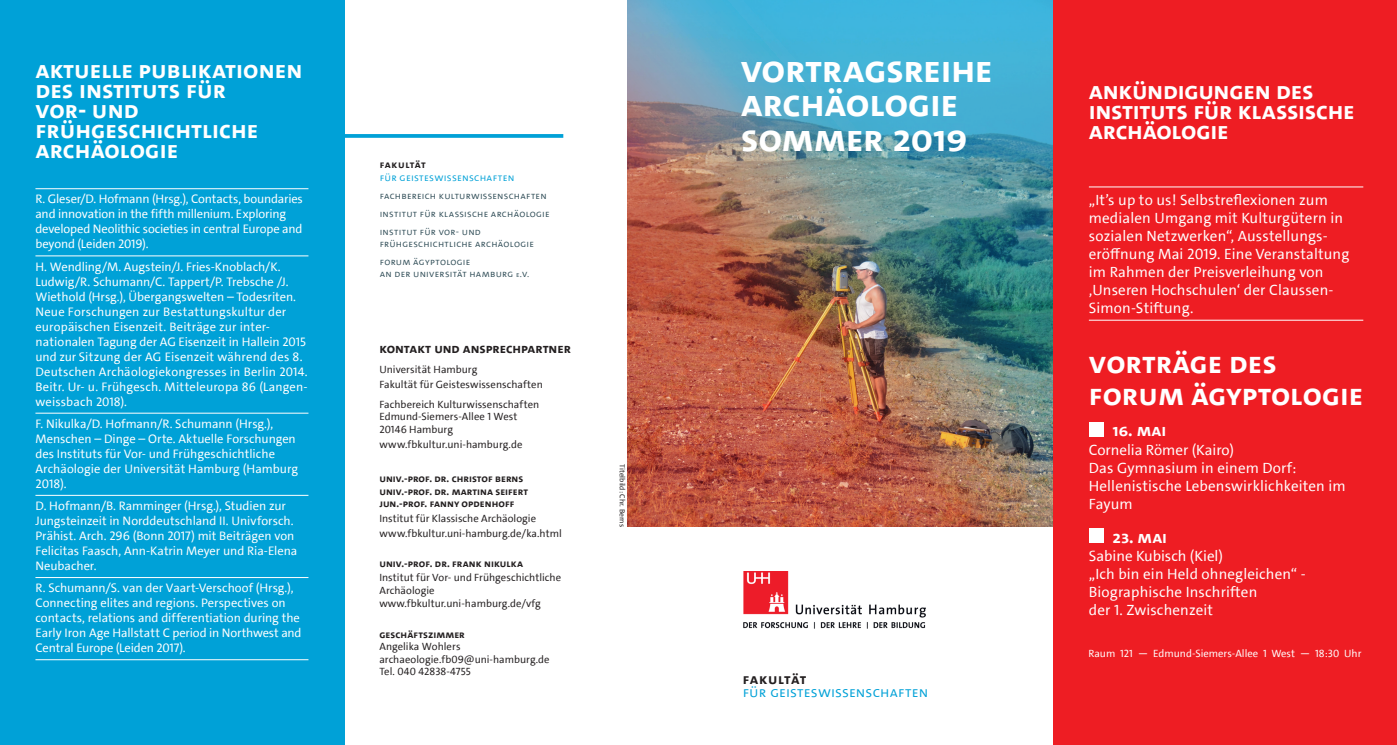
<style>
.page{position:relative;width:1397px;height:745px;background:#fff}
.page>*{position:absolute;margin:0;border:0;box-sizing:border-box;transform-origin:0 0}
.t1{font:38.75px/34.4px "The Sans UHH Bold Caps";letter-spacing:-.01em;color:#fff}
.t2{font:31.25px/31.2px "The Sans UHH Bold Caps";letter-spacing:.005em;color:#fff}
.t3{font:25px/20px "The Sans UHH Bold Caps";letter-spacing:.005em;color:#fff}
.t4{font:25px/20px "The Sans UHH Bold Caps";letter-spacing:-.015em;color:#fff}
.t5{font:17.5px "The Sans UHH Bold Caps";color:#fff}
.t6{font:15px/18px "The Sans UHH";letter-spacing:.01em;color:#fff}
.t7{font:15px "The Sans UHH Semi Light Caps";letter-spacing:.005em;color:#00a1d7}
.t8{font:15px "The Sans UHH Bold Caps";letter-spacing:.025em;color:#231f20}
.t9{font:13.75px "The Sans UHH Bold Caps";letter-spacing:-.005em;color:#231f20}
.t10{font:12.5px/15px "The Sans UHH";color:#fff}
.t11{font:10.62px/12.5px "The Sans UHH";letter-spacing:.005em;color:#231f20}
.t12{font:10.62px/12.5px "The Sans UHH Bold Caps";letter-spacing:.005em;color:#231f20}
.t13{font:10.62px "The Sans UHH";color:#fff}
.t14{font:10.62px "The Sans UHH Semi Light Caps";letter-spacing:.02em;color:#00a1d7}
.t15{font:10.62px "The Sans UHH Bold Caps";letter-spacing:.04em;color:#231f20}
.t16{font:10px/18px "The Sans UHH Semi Light Caps";letter-spacing:.025em;color:#314e58}
.t17{font:7.5px "The Sans UHH";color:#231f20}
.s1{font-size:7.5px}
</style>
<div class="page">
<img style="left:627px;top:0;width:425px;height:526px">
<div style="left:1052px;top:0;width:344px;height:744px;background:#ee1d23"></div>
<div style="left:0;top:0;width:344px;height:744px;background:#00a1d7"></div>
<hr style="left:35px;top:188px;width:273px;height:1px;background:#fff">
<hr style="left:35px;top:255px;width:273px;height:1px;background:#fff">
<hr style="left:35px;top:412px;width:273px;height:1px;background:#fff">
<hr style="left:35px;top:494px;width:273px;height:1px;background:#fff">
<hr style="left:35px;top:577px;width:273px;height:1px;background:#fff">
<hr style="left:35px;top:659px;width:273px;height:1px;background:#fff">
<img style="left:743px;top:571px;width:183px;height:58px">
<svg style="left:345px;top:134px;width:218px;height:4px"></svg>
<hr style="left:1088px;top:186px;width:274px;height:1px;background:#fff">
<hr style="left:1088px;top:320px;width:274px;height:1px;background:#fff">
<div style="left:1088px;top:421px;width:15px;height:15px;background:#fff"></div>
<div style="left:1088px;top:528px;width:15px;height:15px;background:#fff"></div>
<h3 class="t3" style="left:35px;top:60px;width:268px">Aktuelle Publikationen des Instituts für<br>Vor- und<br>Frühgeschichtliche<br>Archäologie</h3>
<p class="t10" style="left:35px;top:192px;width:269px">R. Gleser/D. Hofmann (Hrsg.), Contacts, boundaries and innovation in the fifth millenium. Exploring developed Neolithic societies in central Europe and beyond (Leiden 2019).</p>
<p class="t10" style="left:35px;top:259px;width:274px">H. Wendling/M. Augstein/J. Fries-Knoblach/K.<br>Ludwig/R. Schumann/C. Tappert/P. Trebsche /J.<br>Wiethold (Hrsg.), Übergangswelten – Todesriten.<br>Neue Forschungen zur Bestattungskultur der europäischen Eisenzeit. Beiträge zur inter&shy;nationalen Tagung der AG Eisenzeit in Hallein 2015 und zur Sitzung der AG Eisenzeit während des 8.<br>Deutschen Archäologiekongresses in Berlin 2014.<br>Beitr. Ur- u. Frühgesch. Mitteleuropa 86 (Langen&shy;weissbach 2018).</p>
<p class="t10" style="left:35px;top:416px;width:264px">F. Nikulka/D. Hofmann/R. Schumann (Hrsg.), Menschen – Dinge – Orte. Aktuelle Forschungen des Instituts für Vor- und Frühgeschichtliche Archäologie der Universität Hamburg (Hamburg 2018).</p>
<p class="t10" style="left:35px;top:498px;width:263px">D. Hofmann/B. Ramminger (Hrsg.), Studien zur Jungsteinzeit in Norddeutschland II. Univforsch.<br>Prähist. Arch. 296 (Bonn 2017) mit Beiträgen von Felicitas Faasch, Ann-Katrin Meyer und Ria-Elena Neubacher.</p>
<p class="t10" style="left:35px;top:580px;width:267px">R. Schumann/S. van der Vaart-Verschoof (Hrsg.), Connecting elites and regions. Perspectives on contacts, relations and differentiation during the Early Iron Age Hallstatt C period in Northwest and Central Europe (Leiden 2017).</p>
<p class="t15" style="left:380px;top:157px;width:48px">fakultät</p>
<p class="t14" style="left:380px;top:170px;width:136px">für Geisteswissenschaften</p>
<p class="t16" style="left:380px;top:187px;width:171px">fachbereich Kulturwissenschaften<br>Institut für klassische Archäologie<br>Institut für Vor- und</p>
<p class="t16" style="left:380px;top:235px;width:156px">Frühgeschichtliche Archäologie<br>Forum Ägyptologie</p>
<p class="t16" style="left:380px;top:265px;width:151px">an der UNiversität Hamburg <span class="s1">E</span>.V.</p>
<p class="t9" style="left:379px;top:340px;width:193px">kontakt und ansprechpartner</p>
<p class="t11" style="left:379px;top:362px;width:165px;line-height:15px">Universität Hamburg<br>Fakultät für Geisteswissenschaften</p>
<p class="t11" style="left:379px;top:397px;width:161px">Fachbereich Kulturwissenschaften<br>Edmund-Siemers-Allee 1 West<br>20146 Hamburg</p>
<p class="t11" style="left:379px;top:437px;width:145px">www.fbkultur.uni-hamburg.de</p>
<p class="t12" style="left:379px;top:472px;width:150px">Univ.-Prof. Dr. Christof Berns<br>Univ.-Prof. Dr. Martina Seifert<br>JUN.-Prof. FANNY OPDENHOFF</p>
<p class="t11" style="left:379px;top:511px;width:184px;line-height:15px">Institut für Klassische Archäologie www.fbkultur.uni-hamburg.de/ka.html</p>
<p class="t12" style="left:379px;top:557px;width:145px">Univ.-Prof. Dr. Frank Nikulka</p>
<p class="t11" style="left:379px;top:571px;width:183px">Institut für Vor- und Frühgeschichtliche<br>Archäologie</p>
<p class="t11" style="left:379px;top:597px;width:163px">www.fbkultur.uni-hamburg.de/vfg</p>
<p class="t12" style="left:379px;top:627px;width:87px">Geschäftszimmer</p>
<p class="t11" style="left:379px;top:639px;width:172px">Angelika Wohlers archaeologie.fb09@uni-hamburg.de<br>Tel. 040 42838-4755</p>
<p class="t17" style="left:627px;top:464px;width:64px;rotate:90deg">Titelbild: Chr. Berns</p>
<h1 class="t1" style="left:740px;top:52px;width:253px">Vortragsreihe<br>Archäologie<br>Sommer 2019</h1>
<p class="t8" style="left:742px;top:669px;width:65px">fakultät</p>
<p class="t7" style="left:742px;top:682px;width:187px">für Geisteswissenschaften</p>
<h3 class="t4" style="left:1088px;top:80px;width:267px">Ankündigungen des<br>Instituts für klassische<br>Archäologie</h3>
<p class="t6" style="left:1088px;top:190px;width:262px">„It’s up to us! Selbstreflexionen zum medialen Umgang mit Kulturgütern in sozialen Netzwerken“, Ausstellungs&shy;eröffnung Mai 2019. Eine Veranstaltung im Rahmen der Preisverleihung von ‚Unseren Hochschulen‘ der Claussen-Simon-Stiftung.</p>
<h2 class="t2" style="left:1088px;top:347px;width:276px">Vorträge des<br>Forum Ägyptologie</h2>
<h3 class="t5" style="left:1112px;top:419px;width:55px">16. Mai</h3>
<p class="t6" style="left:1088px;top:440px;width:258px">Cornelia Römer (Kairo)<br>Das Gymnasium in einem Dorf:<br>Hellenistische Lebenswirklichkeiten im<br>Fayum</p>
<h3 class="t5" style="left:1112px;top:526px;width:56px">23. Mai</h3>
<p class="t6" style="left:1088px;top:547px;width:218px">Sabine Kubisch (Kiel)<br>„Ich bin ein Held ohnegleichen“ -<br>Biographische Inschriften<br>der 1. Zwischenzeit</p>
<p class="t13" style="left:1088px;top:646px;width:274px">Raum 121 — Edmund-Siemers-Allee 1 West — 18:30 Uhr</p>
</div>
